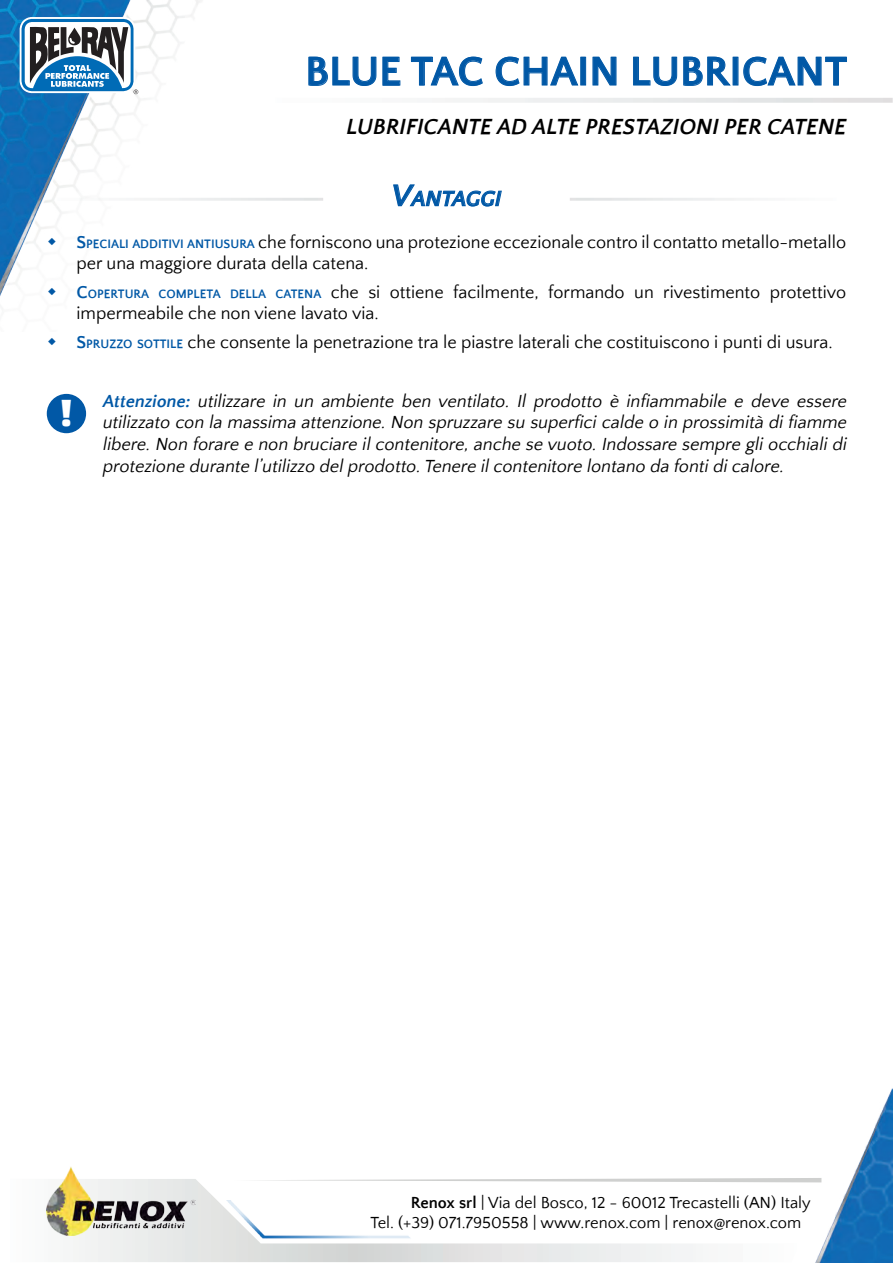
<style>
.page{position:relative;width:893px;height:1263px;background:#fff}
.page>*{position:absolute;margin:0;border:0;box-sizing:border-box;transform-origin:0 0}
.t1{font:700 42px "Quattrocento Sans";color:#0158a6}
.t2{font:36px "AMCAP Eternal";color:#fff}
.t3{font:italic 700 22.5px "Quattrocento Sans";color:#000}
.t4{font:italic 700 22.05px "Quattrocento Sans";color:#0158a6}
.t5{font:18px/21.6px "Quattrocento Sans";color:#000}
.t6{font:italic 18px/21.6px "Quattrocento Sans";color:#000;text-align:justify}
.t7{font:16.5px/19.8px "Quattrocento Sans";color:#000}
.s1{font-size:31.5px}
.s2{font-weight:700;color:#0158a6}
.s3{font-weight:700;font-size:12.6px;color:#0158a6}
.s4{font-weight:700}
</style>
<div class="page">
<svg style="left:46px;top:1180px;width:753px;height:82px"></svg>
<svg style="left:235px;top:1178px;width:580px;height:4px"></svg>
<img style="left:47px;top:1166px;width:149px;height:70px">
<svg style="left:445px;top:98px;width:448px;height:5px"></svg>
<svg style="left:216px;top:198px;width:107px;height:3px"></svg>
<svg style="left:570px;top:198px;width:184px;height:3px"></svg>
<img style="left:0;top:0;width:216px;height:296px">
<svg style="left:393px;top:185px;width:109px;height:21px"></svg>
<svg style="left:20px;top:17px;width:118px;height:77px"></svg>
<img style="left:815px;top:1088px;width:78px;height:175px">
<img style="left:226px;top:1201px;width:188px;height:39px">
<svg style="left:309px;top:57px;width:67px;height:29px"></svg>
<svg style="left:383px;top:57px;width:17px;height:28px"></svg>
<svg style="left:411px;top:57px;width:72px;height:29px"></svg>
<svg style="left:496px;top:57px;width:82px;height:29px"></svg>
<div style="left:581px;top:57px;width:5px;height:28px;border:1px solid #0158a6"></div>
<svg style="left:593px;top:57px;width:23px;height:28px"></svg>
<svg style="left:633px;top:57px;width:44px;height:29px"></svg>
<svg style="left:683px;top:57px;width:47px;height:29px"></svg>
<svg style="left:743px;top:57px;width:104px;height:29px"></svg>
<div style="left:47px;top:394px;width:39px;height:39px;background:#0158a6;border-radius:50%"></div>
<svg style="left:48px;top:237px;width:8px;height:8px"></svg>
<svg style="left:48px;top:287px;width:8px;height:8px"></svg>
<h1 class="t1" style="left:305px;top:49px;width:544px">BLUE TAC CHAIN LUBRICANT</h1>
<p class="t3" style="left:346px;top:115px;width:501px">LUBRIFICANTE AD ALTE PRESTAZIONI PER CATENE</p>
<p class="t4" style="left:392px;top:187px;width:111px"><span class="s1">V</span>ANTAGGI</p>
<p class="t5" style="left:77px;top:232px;width:771px"><span class="s2">S</span><span class="s3">PECIALI ADDITIVI ANTIUSURA</span> che forniscono una protezione eccezionale contro il contatto metallo-metallo per una maggiore durata della catena.</p>
<p class="t5" style="left:77px;top:282px;width:771px"><span class="s2">C</span><span class="s3">OPERTURA COMPLETA DELLA CATENA</span> che si ottiene facilmente, formando un rivestimento protettivo impermeabile che non viene lavato via.</p>
<p class="t5" style="left:77px;top:332px;width:758px"><span class="s2">S</span><span class="s3">PRUZZO SOTTILE</span> che consente la penetrazione tra le piastre laterali che costituiscono i punti di usura.</p>
<h2 class="t2" style="left:60px;top:389px;width:14px">!</h2>
<p class="t6" style="left:102px;top:391px;width:749px"><span class="s2">Attenzione:</span> utilizzare in un ambiente ben ventilato. Il prodotto è infiammabile e deve essere utilizzato con la massima attenzione. Non spruzzare su superfici calde o in prossimità di fiamme libere. Non forare e non bruciare il contenitore, anche se vuoto. Indossare sempre gli occhiali di protezione durante l’utilizzo delprodotto.Tenere ilcontenitore lontano da fontidicalore.</p>
<p class="t7" style="left:370px;top:1193px;width:442px;text-indent:40px"><span class="s4">Renox srl</span> | Via del Bosco, 12 - 60012 Trecastelli (AN) Italy<br>Tel. (+39) 071.7950558 | www.renox.com | renox@renox.com</p>
</div>
